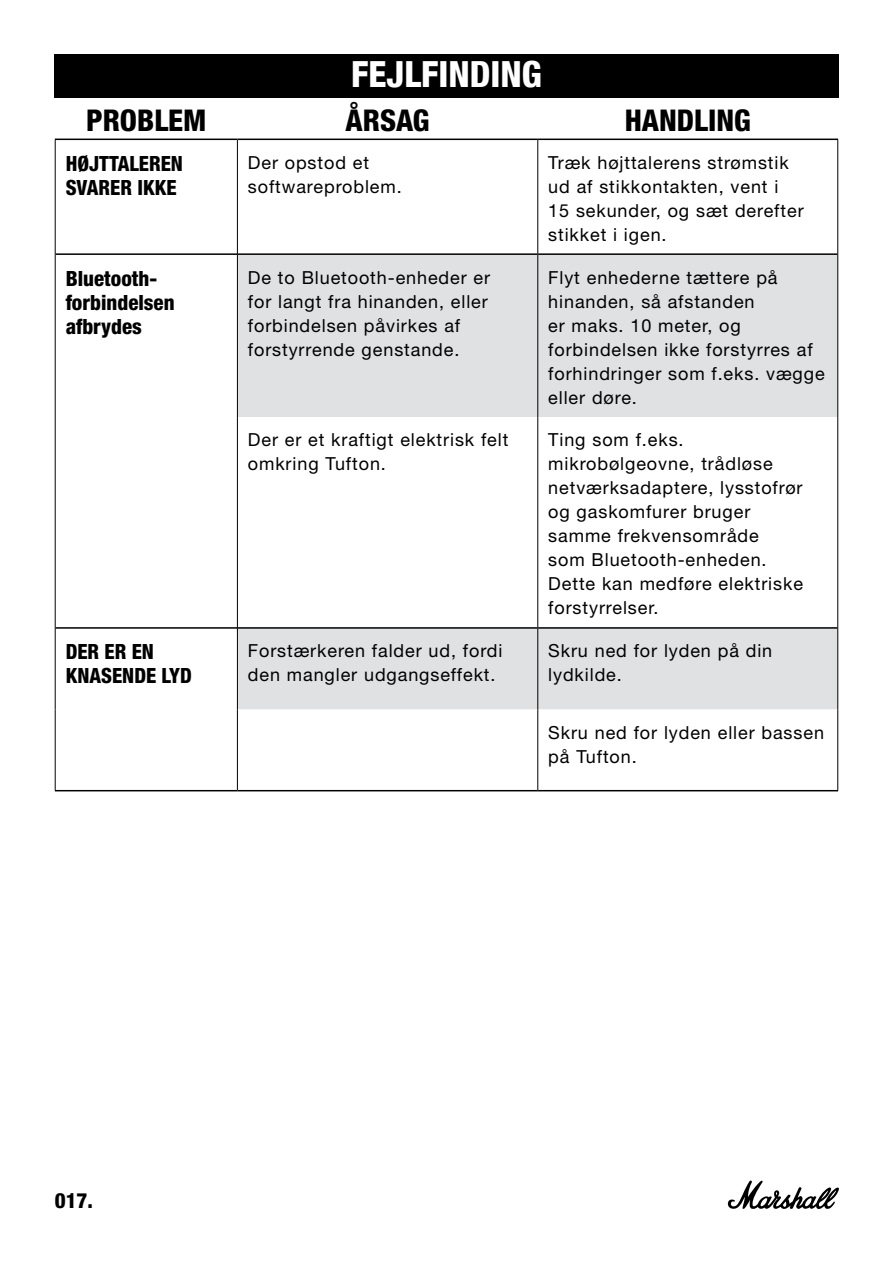
<style>
.page{position:relative;width:893px;height:1263px;background:#fff}
.page>*{position:absolute;margin:0;border:0;box-sizing:border-box;transform-origin:0 0}
.t1{font:800 condensed 36px "Helvetica Neue LT Com";color:#fff}
.t2{font:800 condensed 30px "Helvetica Neue LT Std";color:#000}
.t3{font:800 condensed 21px/24px "Helvetica Neue LT Std";color:#000}
.t4{font:18px/24px "Helvetica Neue LT Std";letter-spacing:.05em;color:#000}
</style>
<div class="page">
<div style="left:54px;top:54px;width:785px;height:44px;background:#000"></div>
<svg style="left:727px;top:1180px;width:112px;height:29px"></svg>
<svg style="left:238px;top:255px;width:599px;height:454px;fill:#e0e1e2"></svg>
<hr style="left:56px;top:253px;width:181px;height:2px;background:#000">
<hr style="left:56px;top:627px;width:181px;height:2px;background:#000">
<hr style="left:55px;top:790px;width:182px;height:1px;background:#000">
<hr style="left:55px;top:139px;width:182px;height:1px;background:#000">
<hr style="left:237px;top:139px;width:301px;height:1px;background:#000">
<hr style="left:538px;top:139px;width:300px;height:1px;background:#000">
<hr style="left:238px;top:253px;width:299px;height:2px;background:#000">
<hr style="left:538px;top:253px;width:299px;height:2px;background:#000">
<hr style="left:238px;top:627px;width:299px;height:2px;background:#000">
<hr style="left:538px;top:627px;width:299px;height:2px;background:#000">
<hr style="left:237px;top:790px;width:301px;height:1px;background:#000">
<hr style="left:538px;top:790px;width:300px;height:1px;background:#000">
<hr style="left:55px;top:140px;width:1px;height:114px;background:#000">
<hr style="left:55px;top:254px;width:1px;height:163px;background:#000">
<hr style="left:55px;top:417px;width:1px;height:211px;background:#000">
<hr style="left:55px;top:628px;width:1px;height:81px;background:#000">
<hr style="left:55px;top:709px;width:1px;height:81px;background:#000">
<hr style="left:237px;top:140px;width:1px;height:114px;background:#000">
<hr style="left:537px;top:140px;width:1px;height:114px;background:#000">
<hr style="left:837px;top:140px;width:1px;height:114px;background:#000">
<hr style="left:237px;top:254px;width:1px;height:163px;background:#000">
<hr style="left:537px;top:254px;width:1px;height:163px;background:#000">
<hr style="left:837px;top:254px;width:1px;height:163px;background:#000">
<hr style="left:237px;top:417px;width:1px;height:211px;background:#000">
<hr style="left:537px;top:417px;width:1px;height:211px;background:#000">
<hr style="left:837px;top:417px;width:1px;height:211px;background:#000">
<hr style="left:237px;top:628px;width:1px;height:81px;background:#000">
<hr style="left:537px;top:628px;width:1px;height:81px;background:#000">
<hr style="left:837px;top:628px;width:1px;height:81px;background:#000">
<hr style="left:237px;top:709px;width:1px;height:81px;background:#000">
<hr style="left:537px;top:709px;width:1px;height:81px;background:#000">
<hr style="left:837px;top:709px;width:1px;height:81px;background:#000">
<h1 class="t1" style="left:351px;top:52px;width:192px">FEJLFINDING</h1>
<h2 class="t2" style="left:86px;top:102px;width:122px">PROBLEM</h2>
<h2 class="t2" style="left:346px;top:102px;width:85px">ÅRSAG</h2>
<h2 class="t2" style="left:625px;top:102px;width:128px">HANDLING</h2>
<p class="t3" style="left:66px;top:151px;width:119px">HØJTTALEREN<br>SVARER IKKE</p>
<p class="t4" style="left:248px;top:150px;width:155px">Der opstod et softwareproblem.</p>
<p class="t4" style="left:548px;top:150px;width:257px">Træk højttalerens strømstik ud af stikkontakten, vent i<br>15 sekunder, og sæt derefter stikket i igen.</p>
<p class="t3" style="left:66px;top:266px;width:110px">Bluetooth&shy;forbindelsen afbrydes</p>
<p class="t4" style="left:248px;top:265px;width:244px">De to Bluetooth-enheder er for langt fra hinanden, eller forbindelsen påvirkes af forstyrrende genstande.</p>
<p class="t4" style="left:548px;top:265px;width:278px">Flyt enhederne tættere på hinanden, så afstanden<br>er maks. 10 meter, og forbindelsen ikke forstyrres af forhindringer som f.eks. vægge eller døre.</p>
<p class="t4" style="left:248px;top:428px;width:262px">Der er et kraftigt elektrisk felt omkring Tufton.</p>
<p class="t4" style="left:548px;top:428px;width:256px">Ting som f.eks. mikrobølgeovne, trådløse netværksadaptere, lysstofrør og gaskomfurer bruger samme frekvensområde<br>som Bluetooth-enheden.<br>Dette kan medføre elektriske forstyrrelser.</p>
<p class="t3" style="left:66px;top:640px;width:128px">DER ER EN<br>KNASENDE LYD</p>
<p class="t4" style="left:248px;top:639px;width:256px">Forstærkeren falder ud, fordi den mangler udgangseffekt.</p>
<p class="t4" style="left:548px;top:639px;width:225px">Skru ned for lyden på din lydkilde.</p>
<p class="t3" style="left:55px;top:1188px;width:40px">017.</p>
<p class="t4" style="left:548px;top:720px;width:277px">Skru ned for lyden eller bassen på Tufton.</p>
</div>
